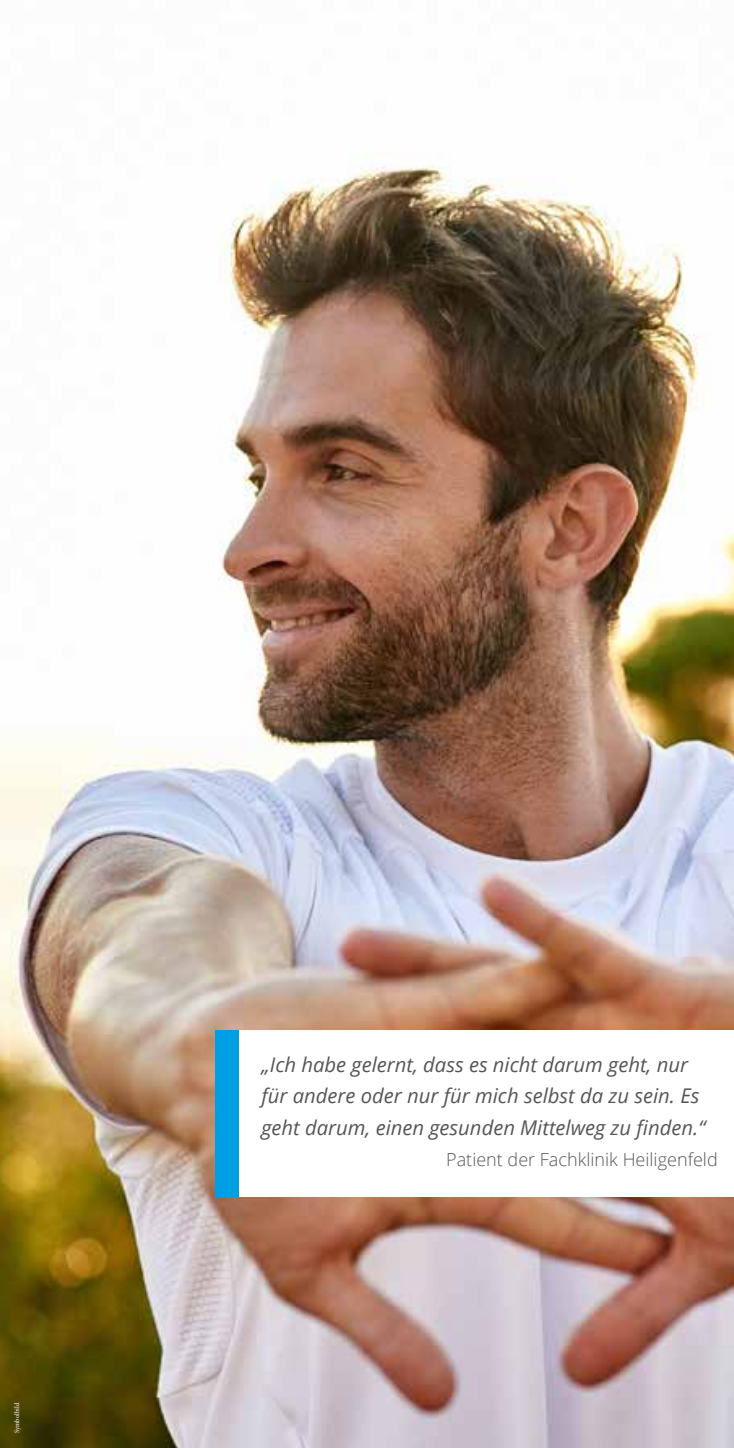
<style>
.page{position:relative;width:734px;height:1448px;background:#fff}
.page>*{position:absolute;margin:0;border:0;box-sizing:border-box;transform-origin:0 0}
.t1{font:italic 20.25px/31.5px "Open Sans";color:#565655}
.t2{font:300 18px "Open Sans";color:#565655}
.t3{font:6.75px "Minion Pro";letter-spacing:-.005em;color:#fff}
</style>
<div class="page">
<img style="left:0;top:153px;width:733px;height:1295px">
<div style="left:215px;top:1030px;width:518px;height:166px;background:#fff"></div>
<div style="left:215px;top:1030px;width:24px;height:166px;background:#009ee3"></div>
<p class="t3" style="left:13px;top:1433px;width:32px;rotate:-90deg">Symbolbild</p>
<p class="t1" style="left:261px;top:1048px;width:445px">„Ich habe gelernt, dass es nicht darum geht, nur für andere oder nur für mich selbst da zu sein. Es geht darum, einen gesunden Mittelweg zu finden.“</p>
<p class="t2" style="left:446px;top:1147px;width:273px">Patient der Fachklinik Heiligenfeld</p>
</div>
